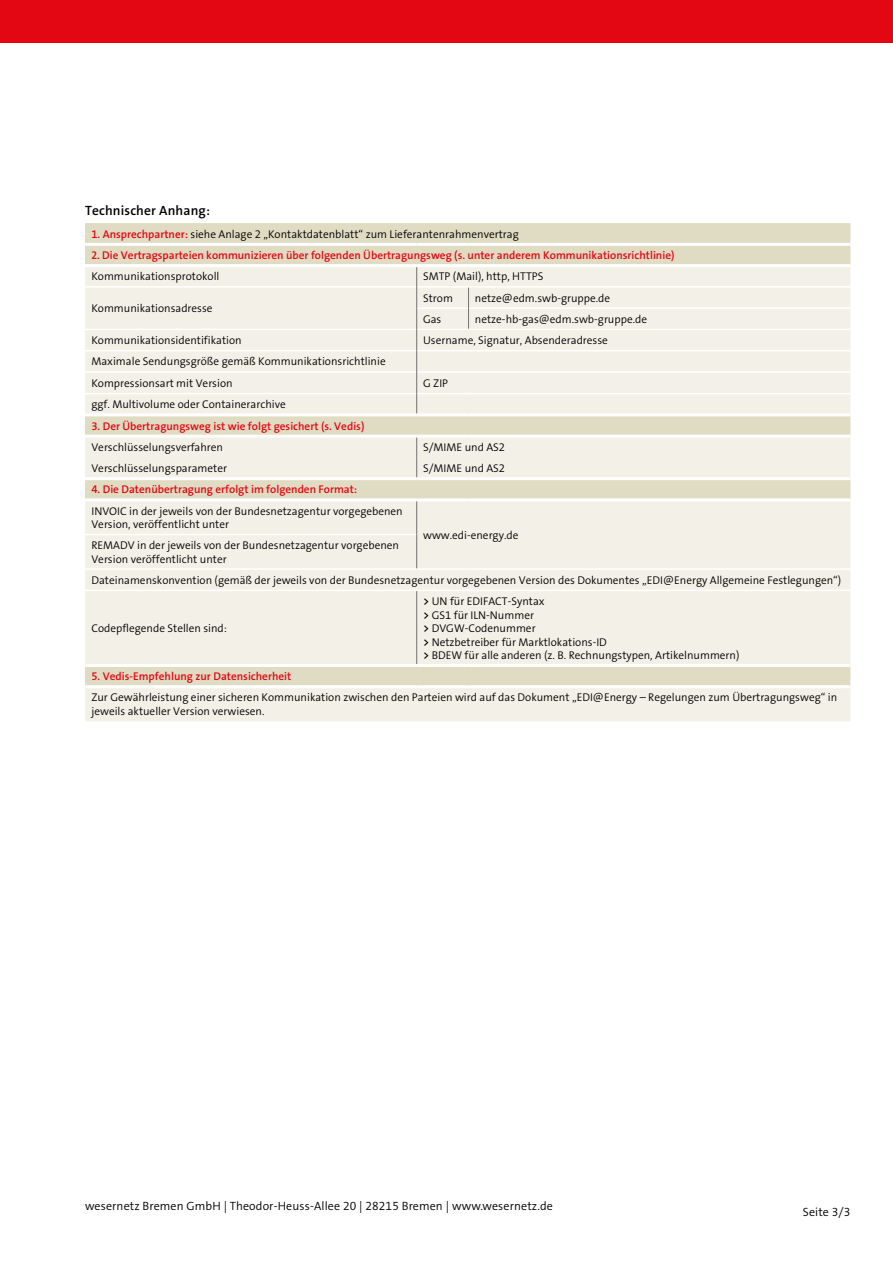
<style>
.page{position:relative;width:893px;height:1263px;background:#fff}
.page>*{position:absolute;margin:0;border:0;box-sizing:border-box;transform-origin:0 0}
.t1{font:13.5px "The Sans LP6 Se Bld";letter-spacing:.01em;color:#000}
.t2{font:12px "The Sans LP4 Se Lig";letter-spacing:.01em;color:#000}
.t3{font:11.25px/13.5px "The Sans LP4 Se Lig";color:#000}
.t4{font:11.25px "The Sans LP6 Se Bld";color:#e30613}
.s1{font-family:"The Sans LP6 Se Bld";color:#e30613}
.s2{font-family:"The Sans LP6 Se Bld"}
</style>
<div class="page">
<div style="left:0;top:0;width:893px;height:43px;background:#e30613"></div>
<div style="left:85px;top:223px;width:765px;height:41px;background:#e0dcc3"></div>
<svg style="left:85px;top:267px;width:765px;height:454px;background:#f0eee2"></svg>
<hr style="left:85px;top:243px;width:332px;height:3px;background:#fff">
<hr style="left:417px;top:243px;width:52px;height:3px;background:#fff">
<hr style="left:469px;top:243px;width:381px;height:3px;background:#fff">
<hr style="left:85px;top:435px;width:332px;height:3px;background:#fff">
<hr style="left:417px;top:435px;width:52px;height:3px;background:#fff">
<hr style="left:469px;top:435px;width:381px;height:3px;background:#fff">
<hr style="left:85px;top:413px;width:332px;height:3px;background:#fff">
<hr style="left:417px;top:413px;width:52px;height:3px;background:#fff">
<hr style="left:469px;top:413px;width:381px;height:3px;background:#fff">
<hr style="left:85px;top:477px;width:332px;height:3px;background:#fff">
<hr style="left:417px;top:477px;width:52px;height:3px;background:#fff">
<hr style="left:469px;top:477px;width:381px;height:3px;background:#fff">
<hr style="left:85px;top:498px;width:332px;height:3px;background:#fff">
<hr style="left:417px;top:498px;width:52px;height:3px;background:#fff">
<hr style="left:469px;top:498px;width:381px;height:3px;background:#fff">
<hr style="left:85px;top:664px;width:332px;height:3px;background:#fff">
<hr style="left:417px;top:664px;width:52px;height:3px;background:#fff">
<hr style="left:469px;top:664px;width:381px;height:3px;background:#fff">
<hr style="left:85px;top:685px;width:332px;height:3px;background:#fff">
<hr style="left:417px;top:685px;width:52px;height:3px;background:#fff">
<hr style="left:469px;top:685px;width:381px;height:3px;background:#fff">
<hr style="left:85px;top:286px;width:331px;height:2px;background:#fff">
<hr style="left:417px;top:286px;width:52px;height:2px;background:#fff">
<hr style="left:469px;top:286px;width:381px;height:2px;background:#fff">
<hr style="left:417px;top:307px;width:51px;height:2px;background:#fff">
<hr style="left:469px;top:307px;width:381px;height:2px;background:#fff">
<hr style="left:85px;top:329px;width:331px;height:1px;background:#fff">
<hr style="left:417px;top:329px;width:52px;height:1px;background:#fff">
<hr style="left:469px;top:329px;width:381px;height:1px;background:#fff">
<hr style="left:85px;top:350px;width:331px;height:1px;background:#fff">
<hr style="left:417px;top:350px;width:52px;height:1px;background:#fff">
<hr style="left:469px;top:350px;width:381px;height:1px;background:#fff">
<hr style="left:85px;top:371px;width:331px;height:2px;background:#fff">
<hr style="left:417px;top:371px;width:52px;height:2px;background:#fff">
<hr style="left:469px;top:371px;width:381px;height:2px;background:#fff">
<hr style="left:85px;top:393px;width:331px;height:1px;background:#fff">
<hr style="left:417px;top:393px;width:52px;height:1px;background:#fff">
<hr style="left:469px;top:393px;width:381px;height:1px;background:#fff">
<hr style="left:85px;top:534px;width:331px;height:1px;background:#fff">
<hr style="left:85px;top:568px;width:332px;height:2px;background:#fff">
<hr style="left:417px;top:568px;width:52px;height:2px;background:#fff">
<hr style="left:469px;top:568px;width:381px;height:2px;background:#fff">
<hr style="left:85px;top:590px;width:332px;height:1px;background:#fff">
<hr style="left:417px;top:590px;width:52px;height:1px;background:#fff">
<hr style="left:469px;top:590px;width:381px;height:1px;background:#fff">
<svg style="left:468px;top:288px;width:1px;height:41px"></svg>
<svg style="left:416px;top:267px;width:1px;height:146px"></svg>
<svg style="left:416px;top:438px;width:1px;height:39px"></svg>
<hr style="left:416px;top:501px;width:1px;height:33px;background:#706f6f">
<hr style="left:416px;top:534px;width:1px;height:34px;background:#706f6f">
<hr style="left:416px;top:591px;width:1px;height:73px;background:#706f6f">
<p class="t1" style="left:85px;top:201px;width:126px">Technischer Anhang:</p>
<p class="t3" style="left:91px;top:227px;width:429px"><span class="s1">1. Ansprechpartner:</span> siehe Anlage 2 „Kontaktdatenblatt“ zum Lieferantenrahmenvertrag</p>
<p class="t4" style="left:91px;top:248px;width:585px">2. Die Vertragsparteien kommunizieren über folgenden Übertragungsweg (s. unter anderem Kommunikationsrichtlinie)</p>
<p class="t3" style="left:91px;top:270px;width:130px">Kommunikationsprotokoll</p>
<p class="t3" style="left:423px;top:270px;width:122px">SMTP (Mail), http, HTTPS</p>
<p class="t3" style="left:91px;top:302px;width:123px">Kommunikationsadresse</p>
<p class="t3" style="left:423px;top:291px;width:31px">Strom</p>
<p class="t3" style="left:475px;top:291px;width:137px">netze@edm.swb-gruppe.de</p>
<p class="t3" style="left:423px;top:312px;width:20px">Gas</p>
<p class="t3" style="left:475px;top:312px;width:174px">netze-hb-gas@edm.swb-gruppe.de</p>
<p class="t3" style="left:91px;top:334px;width:152px">Kommunikationsidentifikation</p>
<p class="t3" style="left:423px;top:334px;width:186px">Username, Signatur, Absenderadresse</p>
<p class="t3" style="left:91px;top:351px;width:296px;line-height:21.5px">Maximale Sendungsgröße gemäß Kommunikationsrichtlinie<br>Kompressionsart mit Version</p>
<p class="t3" style="left:423px;top:376px;width:27px">G ZIP</p>
<p class="t3" style="left:91px;top:398px;width:196px">ggf. Multivolume oder Containerarchive</p>
<p class="t4" style="left:91px;top:419px;width:275px">3. Der Übertragungsweg ist wie folgt gesichert (s. Vedis)</p>
<p class="t3" style="left:91px;top:440px;width:133px">Verschlüsselungsverfahren</p>
<p class="t3" style="left:423px;top:440px;width:84px">S/MIME und AS2</p>
<p class="t3" style="left:91px;top:462px;width:137px">Verschlüsselungsparameter</p>
<p class="t3" style="left:423px;top:462px;width:84px">S/MIME und AS2</p>
<p class="t4" style="left:91px;top:482px;width:267px">4. Die Datenübertragung erfolgt im folgenden Format:</p>
<p class="t3" style="left:91px;top:504px;width:313px">INVOIC in der jeweils von der Bundesnetzagentur vorgegebenen<br>Version, veröffentlicht unter</p>
<p class="t3" style="left:423px;top:528px;width:97px">www.edi-energy.de</p>
<p class="t3" style="left:91px;top:539px;width:309px">REMADV in der jeweils von der Bundesnetzagentur vorgebenen<br>Version veröffentlicht unter</p>
<p class="t3" style="left:91px;top:573px;width:751px">Dateinamenskonvention (gemäß der jeweils von der Bundesnetzagentur vorgegebenen Version des Dokumentes „EDI@Energy Allgemeine Festlegungen“)</p>
<p class="t3" style="left:91px;top:622px;width:137px">Codepflegende Stellen sind:</p>
<p class="t3" style="left:423px;top:595px;width:318px"><span class="s2">&gt;</span> UN für EDIFACT-Syntax<br><span class="s2">&gt;</span> GS1 für ILN-Nummer<br><span class="s2">&gt;</span> DVGW-Codenummer<br><span class="s2">&gt;</span> Netzbetreiber für Marktlokations-ID<br><span class="s2">&gt;</span> BDEW für alle anderen (z. B. Rechnungstypen, Artikelnummern)</p>
<p class="t4" style="left:91px;top:669px;width:201px">5. Vedis-Empfehlung zur Datensicherheit</p>
<p class="t3" style="left:91px;top:691px;width:747px">Zur Gewährleistung einer sicheren Kommunikation zwischen den Parteien wird auf das Dokument „EDI@Energy – Regelungen zum Übertragungsweg“ in jeweils aktueller Version verwiesen.</p>
<p class="t2" style="left:85px;top:1198px;width:469px">wesernetz Bremen GmbH | Theodor-Heuss-Allee 20 | 28215 Bremen | www.wesernetz.de</p>
<p class="t2" style="left:803px;top:1204px;width:49px">Seite 3/3</p>
</div>
